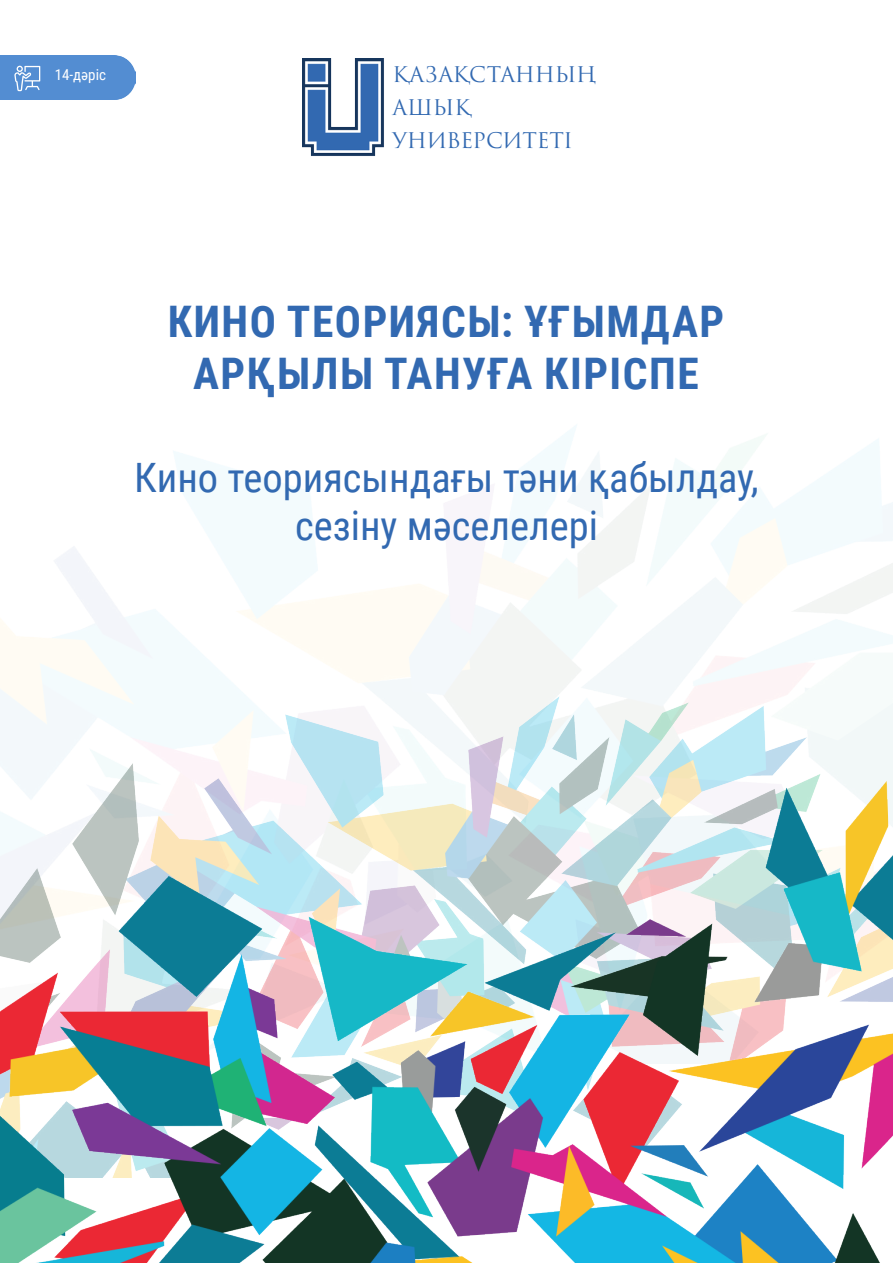
<style>
.page{position:relative;width:893px;height:1263px;background:#fff}
.page>*{position:absolute;margin:0;border:0;box-sizing:border-box;transform-origin:0 0}
.t1{font:700 43.5px/52.2px "Roboto Condensed";letter-spacing:.035em;color:#3269b1;text-align:center}
.t2{font:40.5px/48.6px "Roboto Condensed";color:#3269b1;text-align:center}
.t3{font:21px "Trajan Pro 3";letter-spacing:-.01em;color:#3269b1}
.t4{font:15px "Roboto Condensed";color:#fff}
</style>
<div class="page">
<img style="left:0;top:425px;width:893px;height:638px">
<img style="left:302px;top:58px;width:82px;height:98px">
<img style="left:0;top:696px;width:892px;height:33px">
<img style="left:0;top:729px;width:892px;height:534px">
<div style="left:0;top:55px;width:136px;height:45px;background:#538dd2"></div>
<svg style="left:14px;top:66px;width:26px;height:25px"></svg>
<p class="t4" style="left:55px;top:64px;width:53px">14-дәріс</p>
<p class="t3" style="left:393px;top:60px;width:205px">ҚАЗАҚСТАННЫҢ</p>
<p class="t3" style="left:393px;top:93px;width:80px">АШЫҚ</p>
<p class="t3" style="left:393px;top:126px;width:182px">УНИВЕРСИТЕТІ</p>
<p class="t1" style="left:168px;top:294px;width:558px">КИНО ТЕОРИЯСЫ: ҰҒЫМДАР<br>АРҚЫЛЫ ТАНУҒА КІРІСПЕ</p>
<p class="t2" style="left:134px;top:452px;width:626px">Кино теориясындағы тәни қабылдау, сезіну мәселелері</p>
</div>
